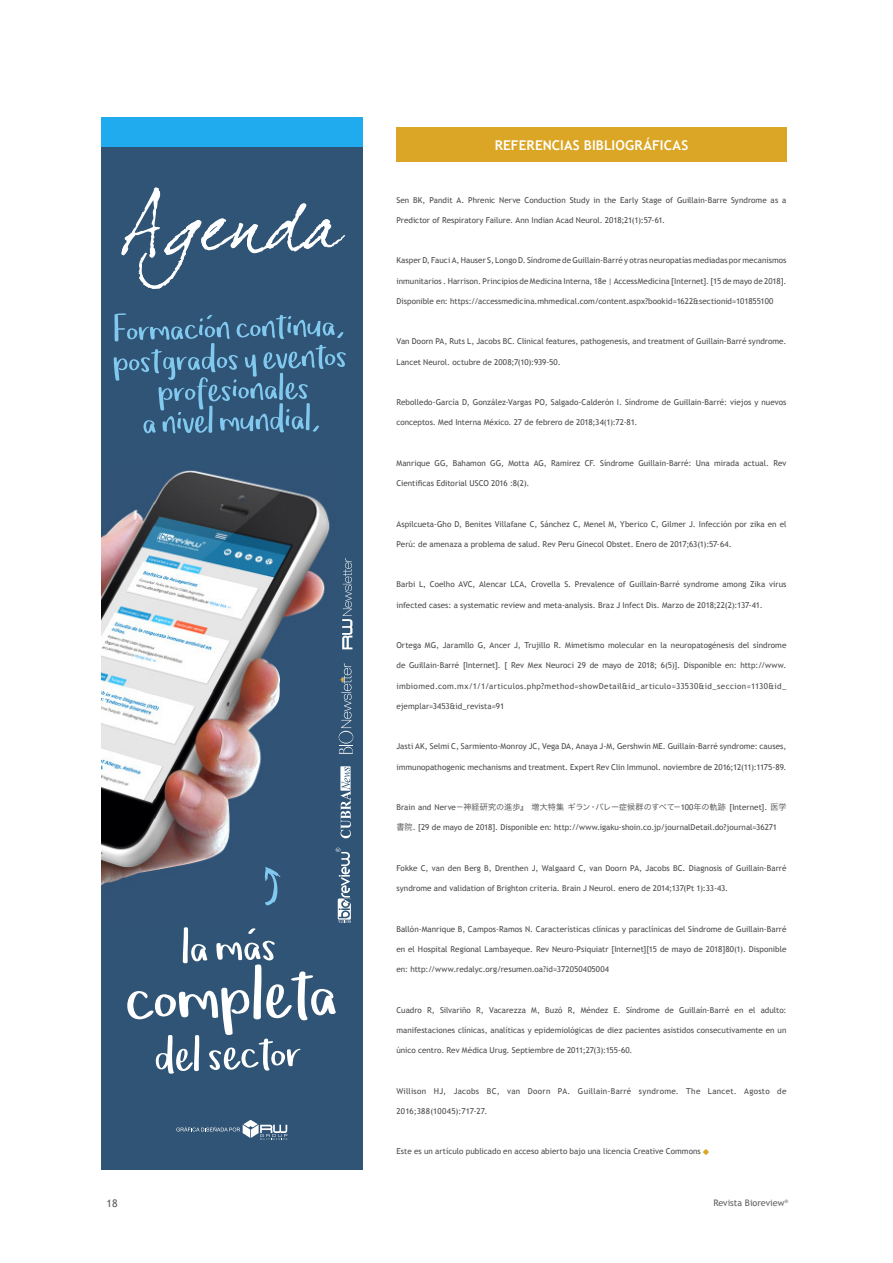
<style>
.page{position:relative;width:893px;height:1263px;background:#fff}
.page>*{position:absolute;margin:0;border:0;box-sizing:border-box;transform-origin:0 0}
.REFERENCIAS_TITULO{font:700 13.5px "Trebuchet MS";letter-spacing:.01em;color:#fff}
.t1{font:10.5px "Trebuchet MS";color:#605e5f}
.t2{font:9px "Trebuchet MS";color:#605e5f}
.REFERENCIAS{font:8.1px "Trebuchet MS";color:#4d4b4d}
.REFERENCIAS-2{font:8.1px "Trebuchet MS";letter-spacing:.04em;color:#4d4b4d}
.REFERENCIAS-3{font:8.1px "Trebuchet MS";letter-spacing:.035em;color:#4d4b4d}
.REFERENCIAS-4{font:8.1px "Hira Kaku Pro W3";letter-spacing:-.005em;color:#4d4b4d}
.REFERENCIAS-5{font:8.1px "Trebuchet MS";letter-spacing:.025em;color:#4d4b4d}
.s1{font-family:"Trebuchet MS"}
.s2{font-family:"Hira Kaku Pro W3"}
</style>
<div class="page">
<div style="left:396px;top:127px;width:390px;height:35px;background:#dba626"></div>
<svg style="left:703px;top:1149px;width:6px;height:6px"></svg>
<div style="left:101px;top:117px;width:262px;height:1053px;background:#305475"></div>
<img style="left:101px;top:470px;width:229px;height:416px">
<svg style="left:121px;top:187px;width:224px;height:102px"></svg>
<svg style="left:114px;top:313px;width:232px;height:120px"></svg>
<svg style="left:340px;top:766px;width:11px;height:72px"></svg>
<svg style="left:342px;top:558px;width:10px;height:91px"></svg>
<svg style="left:339px;top:663px;width:14px;height:91px"></svg>
<svg style="left:176px;top:1120px;width:111px;height:20px"></svg>
<svg style="left:127px;top:848px;width:224px;height:226px"></svg>
<div style="left:101px;top:117px;width:262px;height:30px;background:#20abee"></div>
<p class="REFERENCIAS_TITULO" style="left:495px;top:136px;width:195px">REFERENCIAS BIBLIOGRÁFICAS</p>
<p class="REFERENCIAS" style="left:396px;top:195px;width:391px">Sen BK, Pandit A. Phrenic Nerve Conduction Study in the Early Stage of Guillain-Barre Syndrome as a</p>
<p class="REFERENCIAS" style="left:396px;top:215px;width:270px">Predictor of Respiratory Failure. Ann Indian Acad Neurol. 2018;21(1):57-61.</p>
<p class="REFERENCIAS" style="left:396px;top:256px;width:392px">Kasper D, Fauci A, Hauser S, Longo D. Síndrome de Guillain-Barré y otras neuropatías mediadas por mecanismos</p>
<p class="REFERENCIAS" style="left:396px;top:276px;width:391px">inmunitarios . Harrison. Principios de Medicina Interna, 18e | AccessMedicina [Internet]. [15 de mayo de 2018].</p>
<p class="REFERENCIAS" style="left:396px;top:296px;width:378px">Disponible en: https://accessmedicina.mhmedical.com/content.aspx?bookid=1622&amp;sectionid=101855100</p>
<p class="REFERENCIAS" style="left:396px;top:337px;width:391px">Van Doorn PA, Ruts L, Jacobs BC. Clinical features, pathogenesis, and treatment of Guillain-Barré syndrome.</p>
<p class="REFERENCIAS" style="left:396px;top:357px;width:166px">Lancet Neurol. octubre de 2008;7(10):939-50.</p>
<p class="REFERENCIAS" style="left:396px;top:397px;width:391px">Rebolledo-García D, González-Vargas PO, Salgado-Calderón I. Síndrome de Guillain-Barré: viejos y nuevos</p>
<p class="REFERENCIAS" style="left:396px;top:418px;width:242px">conceptos. Med Interna México. 27 de febrero de 2018;34(1):72-81.</p>
<p class="REFERENCIAS" style="left:396px;top:458px;width:391px">Manrique GG, Bahamon GG, Motta AG, Ramirez CF. Síndrome Guillain-Barré: Una mirada actual. Rev</p>
<p class="REFERENCIAS" style="left:396px;top:478px;width:135px">Cientificas Editorial USCO 2016 :8(2).</p>
<p class="REFERENCIAS" style="left:396px;top:519px;width:391px">Aspilcueta-Gho D, Benites Villafane C, Sánchez C, Menel M, Yberico C, Gilmer J. Infección por zika en el</p>
<p class="REFERENCIAS" style="left:396px;top:539px;width:337px">Perú: de amenaza a problema de salud. Rev Peru Ginecol Obstet. Enero de 2017;63(1):57-64.</p>
<p class="REFERENCIAS" style="left:396px;top:580px;width:392px">Barbi L, Coelho AVC, Alencar LCA, Crovella S. Prevalence of Guillain-Barré syndrome among Zika virus</p>
<p class="REFERENCIAS" style="left:396px;top:600px;width:368px">infected cases: a systematic review and meta-analysis. Braz J Infect Dis. Marzo de 2018;22(2):137-41.</p>
<p class="REFERENCIAS" style="left:396px;top:640px;width:391px">Ortega MG, Jaramllo G, Ancer J, Trujillo R. Mimetismo molecular en la neuropatogénesis del síndrome</p>
<p class="REFERENCIAS" style="left:396px;top:661px;width:391px">de Guillain-Barré [Internet]. [ Rev Mex Neuroci 29 de mayo de 2018; 6(5)]. Disponible en: http://www.</p>
<p class="REFERENCIAS-2" style="left:396px;top:681px;width:392px">imbiomed.com.mx/1/1/articulos.php?method=showDetail&amp;id_articulo=33530&amp;id_seccion=1130&amp;id_</p>
<p class="REFERENCIAS" style="left:396px;top:701px;width:109px">ejemplar=3453&amp;id_revista=91</p>
<p class="REFERENCIAS" style="left:396px;top:742px;width:391px">Jasti AK, Selmi C, Sarmiento-Monroy JC, Vega DA, Anaya J-M, Gershwin ME. Guillain-Barré syndrome: causes,</p>
<p class="REFERENCIAS" style="left:396px;top:762px;width:391px">immunopathogenic mechanisms and treatment. Expert Rev Clin Immunol. noviembre de 2016;12(11):1175-89.</p>
<p class="REFERENCIAS-4" style="left:396px;top:800px;width:391px"><span class="s1">Brain and Nerve</span>－神経研究の進歩』 増大特集 ギラン・バレー症候群のすべて－<span class="s1">100</span>年の軌跡 <span class="s1">[Internet].</span> 医学</p>
<p class="REFERENCIAS" style="left:396px;top:823px;width:382px"><span class="s2">書院</span>. [29 de mayo de 2018]. Disponible en: http://www.igaku-shoin.co.jp/journalDetail.do?journal=36271</p>
<p class="REFERENCIAS" style="left:396px;top:863px;width:391px">Fokke C, van den Berg B, Drenthen J, Walgaard C, van Doorn PA, Jacobs BC. Diagnosis of Guillain-Barré</p>
<p class="REFERENCIAS" style="left:396px;top:883px;width:333px">syndrome and validation of Brighton criteria. Brain J Neurol. enero de 2014;137(Pt 1):33-43.</p>
<p class="REFERENCIAS" style="left:396px;top:924px;width:391px">Ballón-Manrique B, Campos-Ramos N. Características clínicas y paraclínicas del Síndrome de Guillain-Barré</p>
<p class="REFERENCIAS" style="left:396px;top:944px;width:391px">en el Hospital Regional Lambayeque. Rev Neuro-Psiquiatr [Internet][15 de mayo de 2018]80(1). Disponible</p>
<p class="REFERENCIAS" style="left:396px;top:964px;width:214px">en: http://www.redalyc.org/resumen.oa?id=372050405004</p>
<p class="REFERENCIAS" style="left:396px;top:1005px;width:391px">Cuadro R, Silvariño R, Vacarezza M, Buzó R, Méndez E. Síndrome de Guillaín-Barré en el adulto:</p>
<p class="REFERENCIAS" style="left:396px;top:1025px;width:391px">manifestaciones clínicas, analíticas y epidemiológicas de diez pacientes asistidos consecutivamente en un</p>
<p class="REFERENCIAS" style="left:396px;top:1045px;width:238px">único centro. Rev Médica Urug. Septiembre de 2011;27(3):155-60.</p>
<p class="REFERENCIAS-3" style="left:396px;top:1086px;width:391px">Willison HJ, Jacobs BC, van Doorn PA. Guillain-Barré syndrome. The Lancet. Agosto de</p>
<p class="REFERENCIAS-5" style="left:396px;top:1106px;width:93px">2016;388(10045):717-27.</p>
<p class="REFERENCIAS" style="left:396px;top:1147px;width:306px">Este es un artículo publicado en acceso abierto bajo una licencia Creative Commons</p>
<p class="t1" style="left:106px;top:1197px;width:13px">18</p>
<p class="t2" style="left:713px;top:1198px;width:76px">Revista Bioreview<sup>®</sup></p>
</div>
